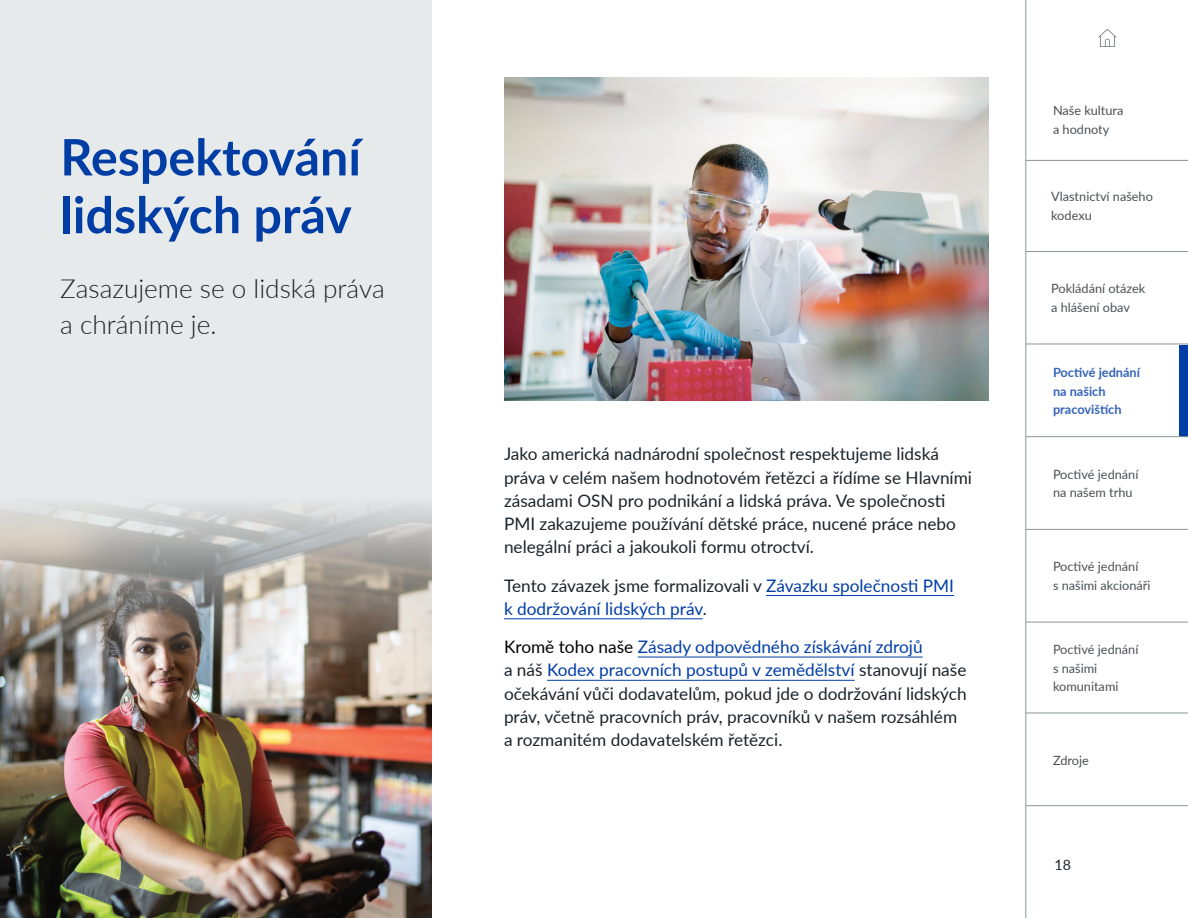
<style>
.page{position:relative;width:1188px;height:918px;background:#fff}
.page>*{position:absolute;margin:0;border:0;box-sizing:border-box;transform-origin:0 0}
.t1{font:700 50.25px/57.8px "Lato";color:#003da5}
.t2{font:300 26.25px/35.2px "Lato";color:#1b242b}
.t3{font:17.25px/23.2px "Lato";color:#1b242b}
.t4{font:17.25px/23.2px "Lato";color:#003da5}
.t5{font:14.25px "Lato";color:#1b242b}
.t6{font:12.75px/18.8px "Lato";color:#495055}
.t7{font:700 12.75px/18.8px "Lato";color:#3364b7}
.s1{color:#1b242b}
.s2{color:#000}
.s3{color:#003da5}
</style>
<div class="page">
<svg style="left:1098px;top:29px;width:18px;height:18px"></svg>
<div style="left:0;top:0;width:432px;height:918px;background:#e7eaea"></div>
<img style="left:0;top:504px;width:432px;height:414px">
<div style="left:1179px;top:345px;width:9px;height:91px;background:#003da5"></div>
<hr style="left:766px;top:595px;width:188px;height:1px;background:#003da5">
<hr style="left:504px;top:618px;width:199px;height:1px;background:#003da5">
<hr style="left:638px;top:657px;width:285px;height:1px;background:#003da5">
<hr style="left:547px;top:680px;width:308px;height:1px;background:#003da5">
<img style="left:504px;top:77px;width:484px;height:323px">
<hr style="left:1026px;top:160px;width:162px;height:1px;background:#879797">
<hr style="left:1026px;top:251px;width:162px;height:1px;background:#879797">
<hr style="left:1026px;top:344px;width:162px;height:1px;background:#879797">
<hr style="left:1026px;top:436px;width:162px;height:1px;background:#879797">
<hr style="left:1026px;top:529px;width:162px;height:1px;background:#879797">
<hr style="left:1026px;top:622px;width:162px;height:1px;background:#879797">
<hr style="left:1026px;top:713px;width:162px;height:1px;background:#879797">
<hr style="left:1026px;top:805px;width:162px;height:1px;background:#879797">
<hr style="left:1026px;top:0;width:1px;height:918px;background:#879797">
<h1 class="t1" style="left:60px;top:126px;width:302px">Respektování lidských práv</h1>
<h2 class="t2" style="left:60px;top:270px;width:326px">Zasazujeme se o lidská práva a chráníme je.</h2>
<p class="t3" style="left:504px;top:442px;width:470px">Jako americká nadnárodní společnost respektujeme lidská práva v celém našem hodnotovém řetězci a řídíme se Hlavními zásadami OSN pro podnikání a lidská práva. Ve společnosti PMI zakazujeme používání dětské práce, nucené práce nebo nelegální práci a jakoukoli formu otroctví.</p>
<p class="t4" style="left:504px;top:573px;width:452px"><span class="s1">Tento závazek jsme formalizovali v</span> Závazku společnosti PMI k dodržování lidských práv<span class="s1">.</span></p>
<p class="t3" style="left:504px;top:634px;width:464px"><span class="s2">Kromě toho naše</span> <span class="s3">Zásady odpovědného získávání zdrojů<br></span>a náš <span class="s3">Kodex pracovních postupů v zemědělství</span> stanovují naše očekávání vůči dodavatelům, pokud jde o dodržování lidských práv, včetně pracovních práv, pracovníků v našem rozsáhlém a rozmanitém dodavatelském řetězci.</p>
<p class="t6" style="left:1053px;top:101px;width:72px">Naše kultura a hodnoty</p>
<p class="t6" style="left:1051px;top:187px;width:103px">Vlastnictví našeho kodexu</p>
<p class="t6" style="left:1051px;top:279px;width:96px">Pokládání otázek a hlášení obav</p>
<p class="t7" style="left:1053px;top:362px;width:89px">Poctivé jednání na našich pracovištích</p>
<p class="t6" style="left:1053px;top:464px;width:87px">Poctivé jednání na našem trhu</p>
<p class="t6" style="left:1053px;top:557px;width:99px">Poctivé jednání<br>s našimi akcionáři</p>
<p class="t6" style="left:1053px;top:639px;width:87px">Poctivé jednání s našimi komunitami</p>
<p class="t6" style="left:1053px;top:750px;width:37px">Zdroje</p>
<p class="t5" style="left:1054px;top:854px;width:18px">18</p>
</div>
